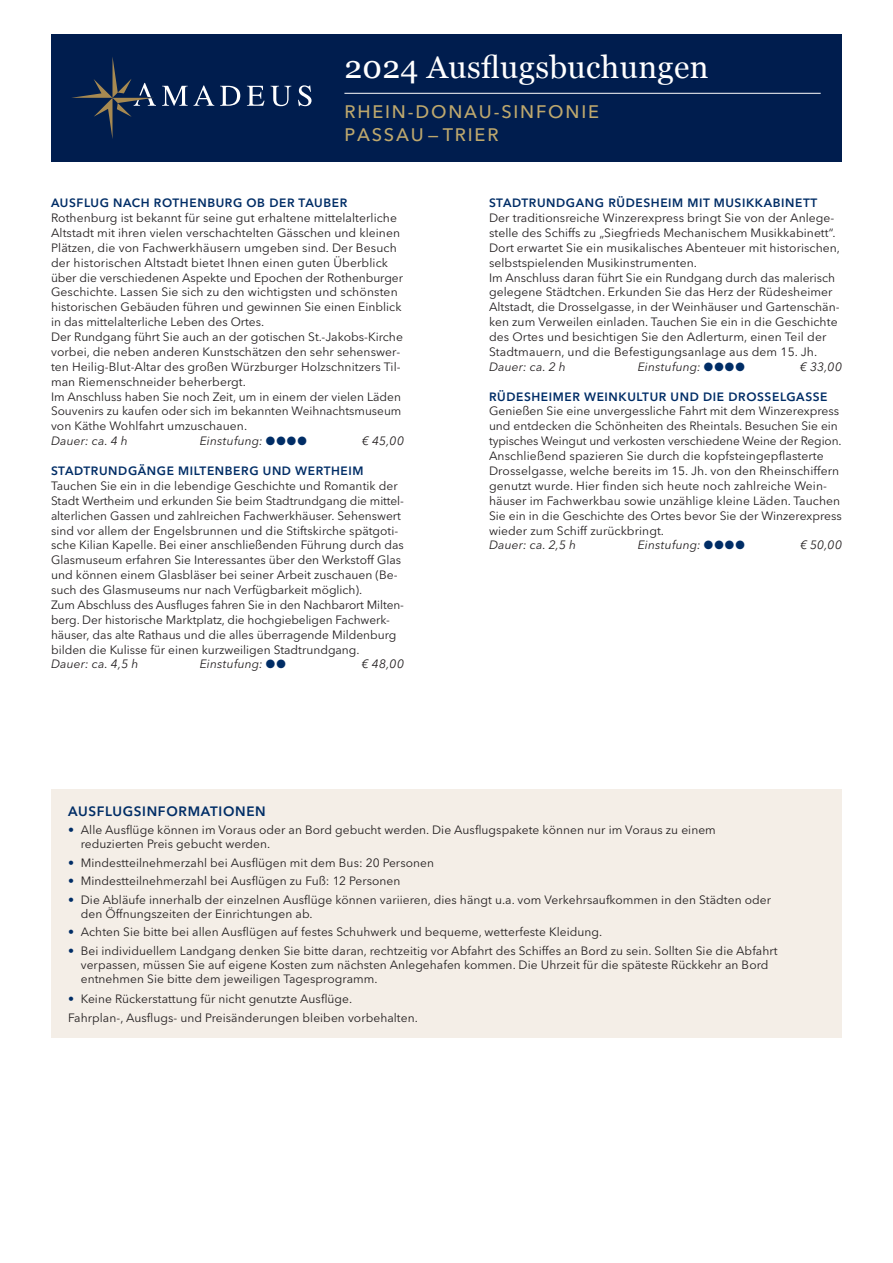
<style>
.page{position:relative;width:893px;height:1263px;background:#fff}
.page>*{position:absolute;margin:0;border:0;box-sizing:border-box;transform-origin:0 0}
.t1{font:31.5px "Georgia";letter-spacing:.01em;color:#fff}
.t2{font:500 18px/22.5px "Avenir Next LT Pro";letter-spacing:.1em;color:#bea86d}
.t3{font:600 13.5px "Avenir Next LT Pro";letter-spacing:.05em;color:#002d66}
.t4{font:12px/14.9px "Avenir Next LT Pro";letter-spacing:.005em;color:#231f20}
.t5{font:600 12px "Avenir Next LT Pro";letter-spacing:.05em;color:#002d66}
.t6{font:italic 12px "Avenir Next LT Pro";letter-spacing:.01em;color:#231f20}
.s1{color:#002d66}
</style>
<div class="page">
<div style="left:51px;top:34px;width:791px;height:128px;background:#001d4e"></div>
<svg style="left:72px;top:57px;width:240px;height:82px"></svg>
<hr style="left:344px;top:93px;width:477px;height:1px;background:#fff">
<div style="left:51px;top:789px;width:791px;height:248px;background:#f4eee7"></div>
<h1 class="t1" style="left:344px;top:44px;width:366px">2024 Ausflugsbuchungen</h1>
<h2 class="t2" style="left:344px;top:101px;width:256px">RHEIN-DONAU-SINFONIE<br>PASSAU— TRIER</h2>
<p class="t5" style="left:51px;top:196px;width:298px">AUSFLUG NACH ROTHENBURG OB DER TAUBER</p>
<p class="t4" style="left:51px;top:210px;width:353px">Rothenburg ist bekannt für seine gut erhaltene mittelalterliche Altstadt mit ihren vielen verschachtelten Gässchen und kleinen Plätzen, die von Fachwerkhäusern umgeben sind. Der Besuch der historischen Altstadt bietet Ihnen einen guten Überblick über die verschiedenen Aspekte und Epochen der Rothenburger Geschichte. Lassen Sie sich zu den wichtigsten und schönsten historischen Gebäuden führen und gewinnen Sie einen Einblick in das mittelalterliche Leben des Ortes.<br>Der Rundgang führt Sie auch an der gotischen St.-Jakobs-Kirche vorbei, die neben anderen Kunstschätzen den sehr sehenswer&shy;ten Heilig-Blut-Altar des großen Würzburger Holzschnitzers Til&shy;man Riemenschneider beherbergt.<br>Im Anschluss haben Sie noch Zeit, um in einem der vielen Läden Souvenirs zu kaufen oder sich im bekannten Weihnachtsmuseum von Käthe Wohlfahrt umzuschauen.</p>
<p class="t6" style="left:51px;top:434px;width:78px">Dauer: ca. 4 h</p>
<p class="t6" style="left:200px;top:434px;width:109px">Einstufung: <span class="s1">●●●●</span></p>
<p class="t6" style="left:362px;top:434px;width:43px">€ 45,00</p>
<p class="t5" style="left:51px;top:463px;width:314px">STADTRUNDGÄNGE MILTENBERG UND WERTHEIM</p>
<p class="t4" style="left:51px;top:478px;width:354px">Tauchen Sie ein in die lebendige Geschichte und Romantik der Stadt Wertheim und erkunden Sie beim Stadtrundgang die mittel&shy;alterlichen Gassen und zahlreichen Fachwerkhäuser. Sehenswert sind vor allem der Engelsbrunnen und die Stiftskirche spätgoti&shy;sche Kilian Kapelle. Bei einer anschließenden Führung durch das Glasmuseum erfahren Sie Interessantes über den Werkstoff Glas und können einem Glasbläser bei seiner Arbeit zuschauen (Be&shy;such des Glasmuseums nur nach Verfügbarkeit möglich).<br>Zum Abschluss des Ausfluges fahren Sie in den Nachbarort Milten&shy;berg. Der historische Marktplatz, die hochgiebeligen Fachwerk&shy;häuser, das alte Rathaus und die alles überragende Mildenburg bilden die Kulisse für einen kurzweiligen Stadtrundgang.</p>
<p class="t6" style="left:51px;top:657px;width:89px">Dauer: ca. 4,5 h</p>
<p class="t6" style="left:200px;top:657px;width:87px">Einstufung: <span class="s1">●●</span></p>
<p class="t6" style="left:362px;top:657px;width:43px">€ 48,00</p>
<p class="t5" style="left:489px;top:196px;width:330px">STADTRUNDGANG RÜDESHEIM MIT MUSIKKABINETT</p>
<p class="t4" style="left:489px;top:210px;width:353px">Der traditionsreiche Winzerexpress bringt Sie von der Anlege&shy;stelle des Schiffs zu „Siegfrieds Mechanischem Musikkabinett“.<br>Dort erwartet Sie ein musikalisches Abenteuer mit historischen, selbstspielenden Musikinstrumenten.<br>Im Anschluss daran führt Sie ein Rundgang durch das malerisch gelegene Städtchen. Erkunden Sie das Herz der Rüdesheimer Altstadt, die Drosselgasse, in der Weinhäuser und Gartenschän&shy;ken zum Verweilen einladen. Tauchen Sie ein in die Geschichte des Ortes und besichtigen Sie den Adlerturm, einen Teil der Stadtmauern, und die Befestigungsanlage aus dem 15. Jh.</p>
<p class="t6" style="left:489px;top:359px;width:78px">Dauer: ca. 2 h</p>
<p class="t6" style="left:638px;top:359px;width:109px">Einstufung: <span class="s1">●●●●</span></p>
<p class="t6" style="left:800px;top:359px;width:43px">€ 33,00</p>
<p class="t5" style="left:489px;top:389px;width:340px">RÜDESHEIMER WEINKULTUR UND DIE DROSSELGASSE</p>
<p class="t4" style="left:489px;top:404px;width:354px">Genießen Sie eine unvergessliche Fahrt mit dem Winzerexpress und entdecken die Schönheiten des Rheintals. Besuchen Sie ein typisches Weingut und verkosten verschiedene Weine der Region.<br>Anschließend spazieren Sie durch die kopfsteingepflasterte Drosselgasse, welche bereits im 15. Jh. von den Rheinschiffern genutzt wurde. Hier finden sich heute noch zahlreiche Wein&shy;häuser im Fachwerkbau sowie unzählige kleine Läden. Tauchen Sie ein in die Geschichte des Ortes bevor Sie der Winzerexpress wieder zum Schiff zurückbringt.</p>
<p class="t6" style="left:489px;top:538px;width:89px">Dauer: ca. 2,5 h</p>
<p class="t6" style="left:638px;top:538px;width:109px">Einstufung: <span class="s1">●●●●</span></p>
<p class="t6" style="left:800px;top:538px;width:43px">€ 50,00</p>
<p class="t3" style="left:68px;top:803px;width:199px">AUSFLUGSINFORMATIONEN</p>
<p class="t4" style="left:81px;top:823px;width:637px;line-height:14.2px;text-indent:-13px"><span class="s1">•</span> Alle Ausflüge können im Voraus oder an Bord gebucht werden. Die Ausflugspakete können nur im Voraus zu einem reduzierten Preis gebucht werden.</p>
<p class="t4" style="left:68px;top:855px;width:367px"><span class="s1">•</span> Mindestteilnehmerzahl bei Ausflügen mit dem Bus: 20 Personen</p>
<p class="t4" style="left:68px;top:874px;width:334px"><span class="s1">•</span> Mindestteilnehmerzahl bei Ausflügen zu Fuß: 12 Personen</p>
<p class="t4" style="left:81px;top:892px;width:692px;line-height:14.2px;text-indent:-13px"><span class="s1">•</span> Die Abläufe innerhalb der einzelnen Ausflüge können variieren, dies hängt u.a. vom Verkehrsaufkommen in den Städten oder den Öffnungszeiten der Einrichtungen ab.</p>
<p class="t4" style="left:68px;top:925px;width:536px"><span class="s1">•</span> Achten Sie bitte bei allen Ausflügen auf festes Schuhwerk und bequeme, wetterfeste Kleidung.</p>
<p class="t4" style="left:81px;top:944px;width:698px;line-height:14.2px;text-indent:-13px"><span class="s1">•</span> Bei individuellem Landgang denken Sie bitte daran, rechtzeitig vor Abfahrt des Schiffes an Bord zu sein. Sollten Sie die Abfahrt verpassen, müssen Sie auf eigene Kosten zum nächsten Anlegehafen kommen. Die Uhrzeit für die späteste Rückkehr an Bord entnehmen Sie bitte dem jeweiligen Tagesprogramm.</p>
<p class="t4" style="left:68px;top:989px;width:351px;line-height:19.2px"><span class="s1">•</span> Keine Rückerstattung für nicht genutzte Ausflüge.<br>Fahrplan-, Ausflugs- und Preisänderungen bleiben vorbehalten.</p>
</div>
